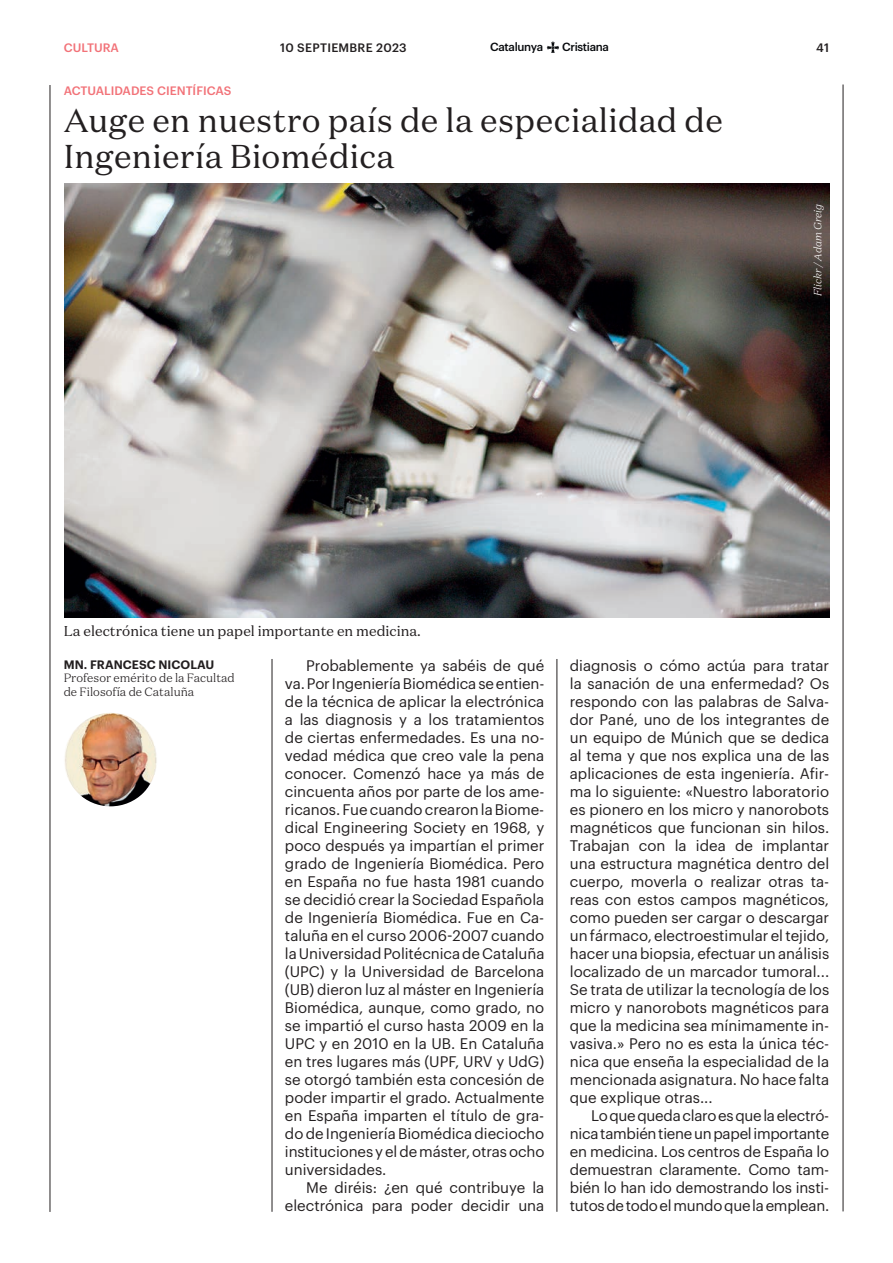
<style>
.page{position:relative;width:893px;height:1263px;background:#fff}
.page>*{position:absolute;margin:0;border:0;box-sizing:border-box;transform-origin:0 0}
.t1{font:33px/36px "Domaine Text";letter-spacing:.01em;color:#231f20}
.t2{font:15px/18px "Graphik";color:#231f20;text-align:justify}
.t3{font:14.25px "Domaine Text";color:#231f20}
.t4{font:300 12px/13.5px "Domaine Text";color:#231f20}
.t5{font:500 12px "Graphik";color:#f27278}
.t6{font:500 12px "Graphik";letter-spacing:.025em;color:#231f20}
.t7{font:600 12px "Graphik";letter-spacing:.005em;color:#231f20}
.t8{font:500 11.55px "Graphik";letter-spacing:-.03em;color:#07090c}
.t9{font:italic 300 10.5px "Domaine Text";color:#fff}
</style>
<div class="page">
<svg style="left:547px;top:42px;width:12px;height:11px"></svg>
<hr style="left:843px;top:85px;width:1px;height:1126px;background:#231f20">
<hr style="left:50px;top:85px;width:1px;height:1127px;background:#231f20">
<img style="left:64px;top:713px;width:93px;height:93px;border-radius:47px">
<img style="left:64px;top:183px;width:765px;height:434px">
<hr style="left:557px;top:659px;width:1px;height:553px;background:#231f20">
<hr style="left:272px;top:659px;width:1px;height:553px;background:#231f20">
<p class="t5" style="left:64px;top:39px;width:57px">CULTURA</p>
<p class="t5" style="left:64px;top:82px;width:169px">ACTUALIDADES CIENTÍFICAS</p>
<p class="t6" style="left:280px;top:38px;width:128px">10 SEPTIEMBRE 2023</p>
<p class="t8" style="left:490px;top:38px;width:54px">Catalunya</p>
<p class="t8" style="left:562px;top:38px;width:48px">Cristiana</p>
<p class="t6" style="left:816px;top:38px;width:14px">41</p>
<h1 class="t1" style="left:64px;top:102px;width:661px">Auge en nuestro país de la especialidad de<br>Ingeniería Biomédica</h1>
<p class="t9" style="left:811px;top:296px;width:94px;rotate:-90deg">Flickr / Adam Greig</p>
<p class="t3" style="left:64px;top:622px;width:359px">La electrónica tiene un papel importante en medicina.</p>
<p class="t7" style="left:64px;top:655px;width:152px">MN. FRANCESC NICOLAU</p>
<p class="t4" style="left:64px;top:671px;width:173px">Profesor emérito de la Facultad de Filosofía de Cataluña</p>
<p class="t2" style="left:285px;top:655px;width:261px;text-indent:21px">Probablemente ya sabéis de qué va. Por Ingeniería Biomédica se entien&shy;de la técnica de aplicar la electrónica a las diagnosis y a los tratamientos de ciertas enfermedades. Es una no&shy;vedad médica que creo vale la pena conocer. Comenzó hace ya más de cincuenta años por parte de los ame&shy;ricanos. Fue cuando crearon la Biome&shy;dical Engineering Society en 1968, y poco después ya impartían el primer grado de Ingeniería Biomédica. Pero en España no fue hasta 1981 cuando se decidió crear la Sociedad Española de Ingeniería Biomédica. Fue en Ca&shy;taluña en el curso 2006-2007 cuando la Universidad Politécnica de Cataluña (UPC) y la Universidad de Barcelona (UB) dieron luz al máster en Ingeniería Biomédica, aunque, como grado, no se impartió el curso hasta 2009 en la UPC y en 2010 en la UB. En Cataluña en tres lugares más (UPF, URV y UdG) se otorgó también esta concesión de poder impartir el grado. Actualmente en España imparten el título de gra&shy;do de Ingeniería Biomédica dieciocho instituciones y el de máster, otras ocho universidades.</p>
<p class="t2" style="left:285px;top:1177px;width:261px;text-align:right">Me diréis: ¿en qué contribuye la electrónica para poder decidir una</p>
<p class="t2" style="left:570px;top:655px;width:261px">diagnosis o cómo actúa para tratar la sanación de una enfermedad? Os respondo con las palabras de Salva&shy;dor Pané, uno de los integrantes de un equipo de Múnich que se dedica al tema y que nos explica una de las aplicaciones de esta ingeniería. Afir&shy;ma lo siguiente: «Nuestro laboratorio es pionero en los micro y nanorobots magnéticos que funcionan sin hilos.<br>Trabajan con la idea de implantar una estructura magnética dentro del cuerpo, moverla o realizar otras ta&shy;reas con estos campos magnéticos, como pueden ser cargar o descargar un fármaco, electroestimular el tejido, hacer una biopsia, efectuar un análisis localizado de un marcador tumoral...<br>Se trata de utilizar la tecnología de los micro y nanorobots magnéticos para que la medicina sea mínimamente in&shy;vasiva.» Pero no es esta la única téc&shy;nica que enseña la especialidad de la mencionada asignatura. No hace falta que explique otras...</p>
<p class="t2" style="left:570px;top:1105px;width:261px;text-indent:21px">Lo que queda claro es que la electró&shy;nica también tiene un papel importante en medicina. Los centros de España lo demuestran claramente. Como tam&shy;bién lo han ido demostrando los insti&shy;tutos de todo el mundo que la emplean.</p>
</div>
